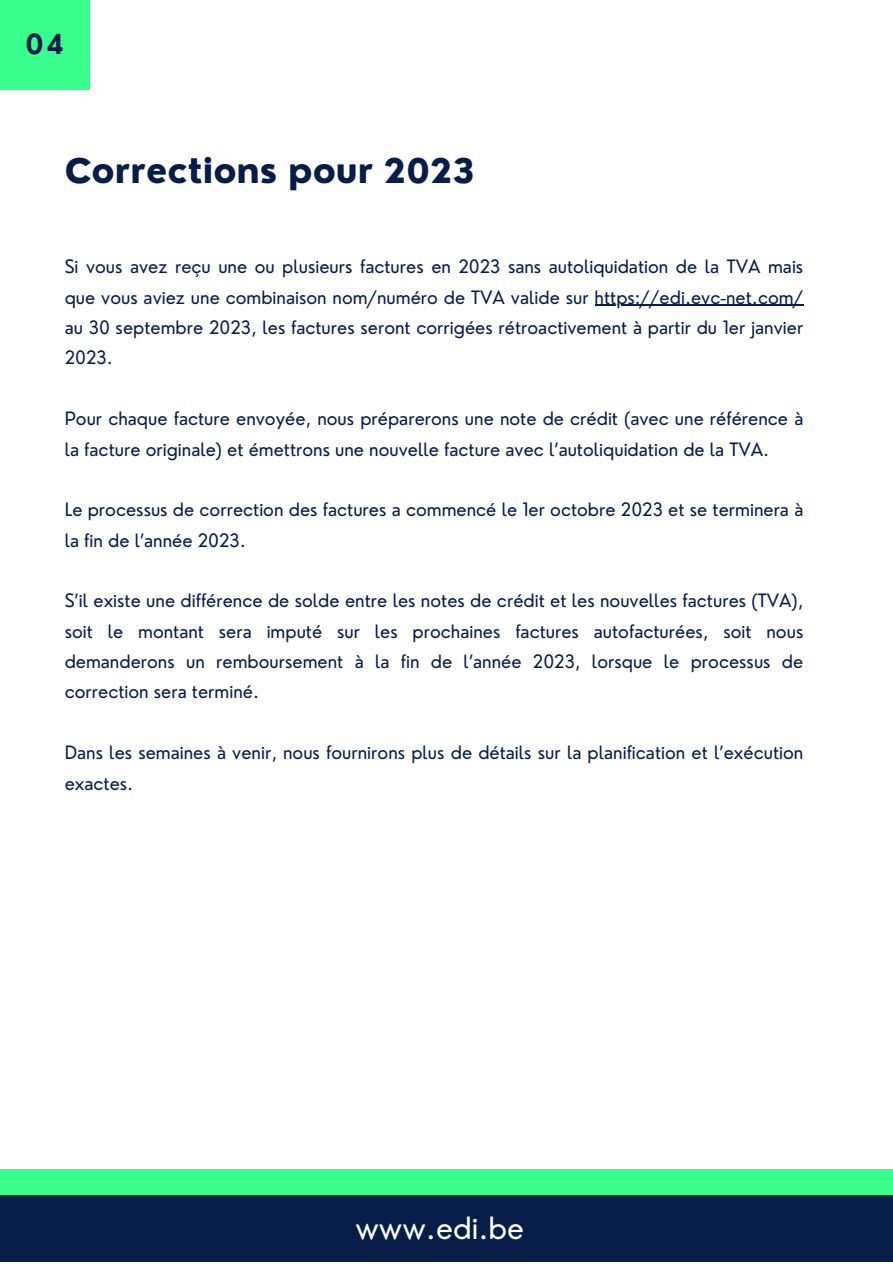
<style>
.page{position:relative;width:893px;height:1264px;background:#fff}
.page>*{position:absolute;margin:0;border:0;box-sizing:border-box;transform-origin:0 0}
.t1{font:800 33px "Nourd";color:#071d49}
.t2{font:30px "Nourd";color:#fff}
.t3{font:700 27px "Nourd";color:#071d49}
.t4{font:18px/30.3px "Nourd";color:#071d49}
</style>
<div class="page">
<div style="left:0;top:0;width:89px;height:89px;background:#39ff8d"></div>
<hr style="left:594px;top:305px;width:209px;height:1px;background:#071d49">
<div style="left:0;top:1194px;width:892px;height:68px;background:#071d49"></div>
<div style="left:0;top:1168px;width:892px;height:26px;background:#39ff8d"></div>
<p class="t3" style="left:25px;top:27px;width:41px">04</p>
<p class="t1" style="left:65px;top:150px;width:411px">Corrections pour 2023</p>
<p class="t4" style="left:65px;top:251px;width:740px;text-align:justify">Si vous avez reçu une ou plusieurs factures en 2023 sans autoliquidation de la TVA mais que vous aviez une combinaison nom/numéro de TVA valide sur https://edi.evc-net.com/ au 30 septembre 2023, les factures seront corrigées rétroactivement à partir du 1er janvier 2023.</p>
<p class="t4" style="left:65px;top:403px;width:740px">Pour chaque facture envoyée, nous préparerons une note de crédit (avec une référence à la facture originale) et émettrons une nouvelle facture avec l’autoliquidation de la TVA.</p>
<p class="t4" style="left:65px;top:494px;width:740px">Le processus de correction des factures a commencé le 1er octobre 2023 et se terminera à la fin de l’année 2023.</p>
<p class="t4" style="left:65px;top:585px;width:740px;text-align:justify">S’il existe une différence de solde entre les notes de crédit et les nouvelles factures (TVA), soit le montant sera imputé sur les prochaines factures autofacturées, soit nous demanderons un remboursement à la fin de l’année 2023, lorsque le processus de correction sera terminé.</p>
<p class="t4" style="left:65px;top:737px;width:740px">Dans les semaines à venir, nous fournirons plus de détails sur la planification et l’exécution exactes.</p>
<p class="t2" style="left:355px;top:1208px;width:170px">www.edi.be</p>
</div>
